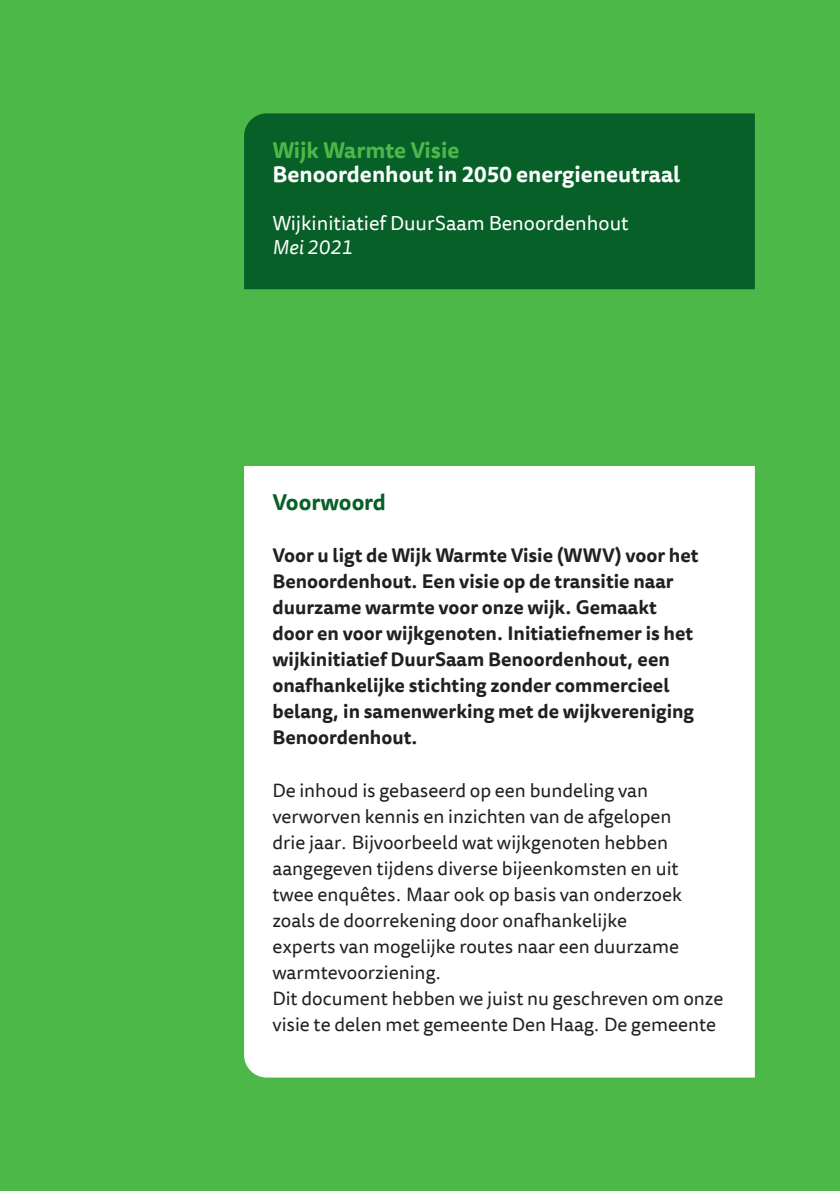
<style>
.page{position:relative;width:840px;height:1191px;background:#fff}
.page>*{position:absolute;margin:0;border:0;box-sizing:border-box;transform-origin:0 0}
.kop{font:700 22px "Tisa Sans Offc";color:#fff}
.kop-2{font:700 22px "Tisa Sans Offc";color:#4cb848}
.kop-3{font:700 22px "Tisa Sans Offc";letter-spacing:-.005em;color:#066028}
.Plat_tussenkop_zwart{font:20px "Tisa Sans Offc";color:#fff}
.Plat_tussenkop_zwart-2{font:italic 20px "Tisa Sans Offc";color:#fff}
.Plat{font:19px/26px "Tisa Sans Offc";color:#231f20}
.Plat_bold{font:700 19px/26px "Tisa Sans Offc";color:#231f20}
</style>
<div class="page">
<div style="left:0;top:0;width:839px;height:1191px;background:#4cb848"></div>
<div style="left:244px;top:113px;width:510px;height:176px;background:#066028"></div>
<div style="left:244px;top:466px;width:510px;height:611px;background:#fff"></div>
<p class="kop-2" style="left:272px;top:137px;width:188px">Wijk Warmte Visie</p>
<p class="kop" style="left:272px;top:161px;width:409px">Benoordenhout in 2050 energieneutraal</p>
<p class="Plat_tussenkop_zwart" style="left:272px;top:211px;width:357px">Wijkinitiatief DuurSaam Benoordenhout</p>
<p class="Plat_tussenkop_zwart-2" style="left:272px;top:235px;width:82px">Mei 2021</p>
<p class="kop-3" style="left:272px;top:489px;width:115px">Voorwoord</p>
<p class="Plat_bold" style="left:272px;top:544px;width:427px">Voor u ligt de Wijk Warmte Visie (WWV) voor het Benoordenhout. Een visie op de transitie naar duurzame warmte voor onze wijk. Gemaakt door en voor wijkgenoten. Initiatiefnemer is het wijkinitiatief DuurSaam Benoordenhout, een onafhankelijke stichting zonder commercieel belang, in samenwerking met de wijkvereniging Benoordenhout.</p>
<p class="Plat" style="left:272px;top:778px;width:411px">De inhoud is gebaseerd op een bundeling van verworven kennis en inzichten van de afgelopen drie jaar. Bijvoorbeeld wat wijkgenoten hebben aangegeven tijdens diverse bijeenkomsten en uit twee enquêtes. Maar ook op basis van onderzoek zoals de doorrekening door onafhankelijke experts van mogelijke routes naar een duurzame warmtevoorziening.</p>
<p class="Plat" style="left:272px;top:986px;width:452px">Dit document hebben we juist nu geschreven om onze visie te delen met gemeente Den Haag. De gemeente</p>
</div>
